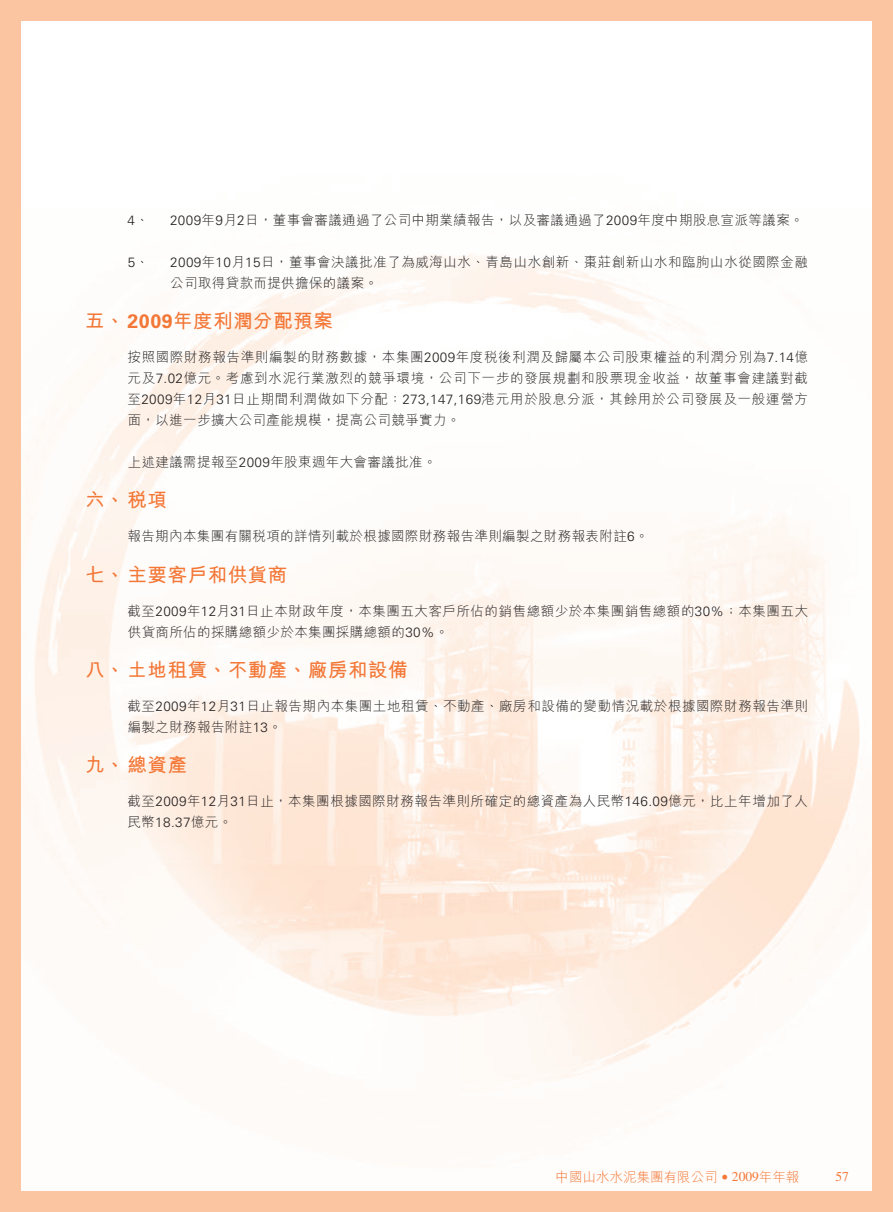
<style>
.page{position:relative;width:893px;height:1212px;background:#fbc5a1}
.page>*{position:absolute;margin:0;border:0;box-sizing:border-box;transform-origin:0 0}
.t1{font:700 19.5px "M Hei HK";letter-spacing:.03em;color:#f37736}
.t2{font:300 13.5px/21px "M Hei HK";letter-spacing:.04em;color:#231f20}
.t3{font:300 13.5px "M Hei HK";color:#f37736}
.t4{font:300 13.5px "Univers LT Std";color:#231f20}
.t5{font:13.5px "Times LT Std";color:#f37736}
.s1{font-family:"M Hei HK"}
.s2{font-family:"Univers LT Std"}
.s3{font-family:"Times LT Std";font-weight:400}
</style>
<div class="page">
<img style="left:21px;top:21px;width:851px;height:1170px">
<p class="t4" style="left:128px;top:212px;width:23px">4<span class="s1">、</span></p>
<p class="t2" style="left:170px;top:209px;width:635px"><span class="s2">2009</span>年<span class="s2">9</span>月<span class="s2">2</span>日，董事會審議通過了公司中期業績報告，以及審議通過了<span class="s2">2009</span>年度中期股息宣派等議案。</p>
<p class="t4" style="left:128px;top:254px;width:23px">5<span class="s1">、</span></p>
<p class="t2" style="left:170px;top:251px;width:639px"><span class="s2">2009</span>年<span class="s2">10</span>月<span class="s2">15</span>日，董事會決議批准了為威海山水、青島山水創新、棗莊創新山水和臨朐山水從國際金融公司取得貸款而提供擔保的議案。</p>
<h1 class="t1" style="left:85px;top:307px;width:249px">五、<span class="s2">2009</span>年度利潤分配預案</h1>
<p class="t2" style="left:127px;top:346px;width:682px;text-align:justify">按照國際財務報告準則編製的財務數據，本集團<span class="s2">2009</span>年度稅後利潤及歸屬本公司股東權益的利潤分別為<span class="s2">7.14</span>億元及<span class="s2">7.02</span>億元。考慮到水泥行業激烈的競爭環境，公司下一步的發展規劃和股票現金收益，故董事會建議對截至<span class="s2">2009</span>年<span class="s2">12</span>月<span class="s2">31</span>日止期間利潤做如下分配：<span class="s2">273,147,169</span>港元用於股息分派，其餘用於公司發展及一般運營方面，以進一步擴大公司產能規模，提高公司競爭實力。</p>
<p class="t2" style="left:128px;top:451px;width:310px">上述建議需提報至<span class="s2">2009</span>年股東週年大會審議批准。</p>
<h1 class="t1" style="left:85px;top:486px;width:84px">六、稅項</h1>
<p class="t2" style="left:128px;top:525px;width:522px">報告期內本集團有關稅項的詳情列載於根據國際財務報告準則編製之財務報表附註<span class="s2">6</span>。</p>
<h1 class="t1" style="left:85px;top:560px;width:204px">七、主要客戶和供貨商</h1>
<p class="t2" style="left:128px;top:599px;width:682px">截至<span class="s2">2009</span>年<span class="s2">12</span>月<span class="s2">31</span>日止本財政年度，本集團五大客戶所佔的銷售總額少於本集團銷售總額的<span class="s2">30%</span>；本集團五大供貨商所佔的採購總額少於本集團採購總額的<span class="s2">30%</span>。</p>
<h1 class="t1" style="left:85px;top:656px;width:324px">八、土地租賃、不動產、廠房和設備</h1>
<p class="t2" style="left:128px;top:695px;width:682px">截至<span class="s2">2009</span>年<span class="s2">12</span>月<span class="s2">31</span>日止報告期內本集團土地租賃、不動產、廠房和設備的變動情況載於根據國際財務報告準則編製之財務報告附註<span class="s2">13</span>。</p>
<h1 class="t1" style="left:85px;top:751px;width:104px">九、總資產</h1>
<p class="t2" style="left:128px;top:790px;width:682px">截至<span class="s2">2009</span>年<span class="s2">12</span>月<span class="s2">31</span>日止，本集團根據國際財務報告準則所確定的總資產為人民幣<span class="s2">146.09</span>億元，比上年增加了人民幣<span class="s2">18.37</span>億元。</p>
<p class="t3" style="left:556px;top:1167px;width:245px">中國山水水泥集團有限公司 <span class="s2">•</span> <span class="s3">2009</span>年年報</p>
<p class="t5" style="left:835px;top:1168px;width:15px">57</p>
</div>
